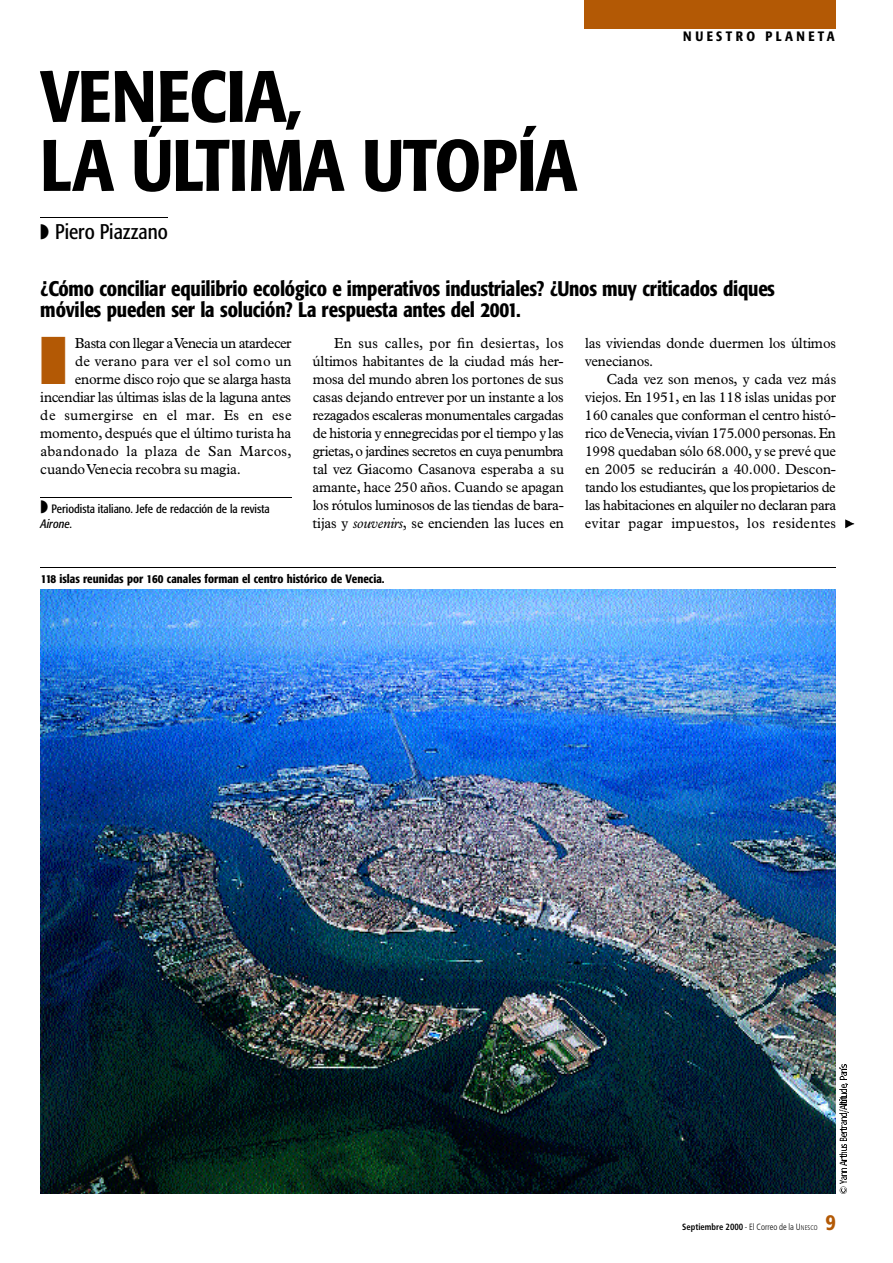
<style>
.page{position:relative;width:893px;height:1263px;background:#fff}
.page>*{position:absolute;margin:0;border:0;box-sizing:border-box;transform-origin:0 0}
.t1{font:500 condensed 72px/69px "Formata";letter-spacing:-.01em;color:#000}
.t2{font:68.1px "Zapf Dingbats";color:#b35905;scale:.5 1}
.t3{font:500 condensed 21px/21px "Formata";letter-spacing:-.01em;color:#000}
.t4{font:condensed 21px "Formata";color:#000}
.t5{font:900 condensed 21px "Frutiger";color:#b35905;scale:.95 1}
.t6{font:14.7px/18px "Plantin";letter-spacing:-.01em;color:#000;text-align:justify;scale:.96 1}
.t7{font:14.7px "Plantin";letter-spacing:-.01em;color:#000}
.t8{font:14.7px "Plantin";letter-spacing:.015em;color:#000}
.t9{font:14.7px "Plantin";letter-spacing:-.035em;color:#000}
.t10{font:14.7px "Plantin";letter-spacing:-.04em;color:#000}
.t11{font:500 condensed 13.5px "Formata";letter-spacing:.25em;color:#000}
.t12{font:500 condensed 12px "Formata";color:#000}
.t13{font:condensed 12px/15px "Formata";color:#000}
.t14{font:700 condensed 9px "Frutiger";color:#000;scale:.95 1}
.s1{font-style:italic}
.s2{font-weight:300}
.s3{font-weight:300;font-size:6.75px}
</style>
<div class="page">
<div style="left:585px;top:0;width:251px;height:28px;background:#b35905"></div>
<hr style="left:40px;top:217px;width:128px;height:1px;background:#000">
<hr style="left:40px;top:498px;width:251px;height:1px;background:#000">
<svg style="left:845px;top:519px;width:9px;height:10px"></svg>
<hr style="left:40px;top:567px;width:796px;height:1px;background:#000">
<svg style="left:839px;top:1065px;width:9px;height:128px"></svg>
<img style="left:40px;top:590px;width:796px;height:604px">
<h1 class="t1" style="left:40px;top:67px;width:538px">V ENECI A ,<br>LA ÚLT IMA UTOP Í A</h1>
<h3 class="t4" style="left:40px;top:223px;width:129px">◗ Piero Piazzano</h3>
<p class="t11" style="left:683px;top:30px;width:153px">NUES T RO PLA NETA</p>
<h3 class="t3" style="left:40px;top:280px;width:736px">¿Cómo conciliar equilibrio ecológico e imperativos industriales? ¿Unos muy criticados diques móviles pueden ser la solución? La respuesta antes del 20 01.</h3>
<h2 class="t2" style="left:40px;top:327px;width:53px">■</h2>
<p class="t10" style="left:75px;top:337px;width:218px">Basta con llegar a Venecia un at a r d e c e r</p>
<p class="t8" style="left:75px;top:355px;width:218px">de verano para ver el sol como un</p>
<p class="t7" style="left:75px;top:373px;width:218px">e n o rme disco rojo que se alarga hasta</p>
<p class="t9" style="left:40px;top:391px;width:252px">incendiar las últimas islas de la laguna antes</p>
<p class="t8" style="left:40px;top:409px;width:253px">de sumergi rse en el mar. Es en ese</p>
<p class="t7" style="left:40px;top:427px;width:252px">m o m e n t o, después que el último turista ha</p>
<p class="t8" style="left:40px;top:445px;width:253px">abandonado la plaza de San Marcos,</p>
<p class="t7" style="left:40px;top:463px;width:202px">cuando Venecia recobra su magi a .</p>
<p class="t13" style="left:41px;top:503px;width:230px">◗ Periodista italiano. Jefe de redacción de la revista<br><span class="s1">Airone</span>.</p>
<p class="t6" style="left:312px;top:335px;width:264px;text-indent:22px">En sus calles, por fin desiert a s , l o s últimos habitantes de la ciudad más her&shy;mosa del mundo abren los portones de sus casas dejando entrever por un instante a los rezagados escaleras monumentales cargadas de historia y ennegrecidas por el tiempo y las gri e t a s ,o jardines secretos en cuya penumbra tal vez Giacomo Casanova esperaba a su a m a n t e , hace 250 años. Cuando se apagan los rótulos luminosos de las tiendas de bara&shy;tijas y <span class="s1">s o u ve n i rs</span>, se encienden las luces en</p>
<p class="t6" style="left:585px;top:335px;width:263px">las viviendas donde duermen los últimos ve n e c i a n o s.</p>
<p class="t6" style="left:585px;top:371px;width:263px;text-indent:22px">Cada vez son menos, y cada vez más v i e j o s. En 1951, en las 118 islas unidas por 160 canales que conforman el centro histó&shy;rico de Ve n e c i a , vivían 175.000 pers o n a s.E n 1998 quedaban sólo 68.000, y se prevé que en 2005 se reducirán a 40.000. D e s c o n&shy;tando los estudiantes, que los propietarios de las habitaciones en alquiler no declaran para evitar pagar impuestos, los residentes</p>
<p class="t12" style="left:41px;top:574px;width:345px">118 islas reunidas por 160 canales forman el centro histórico de Venecia.</p>
<p class="t14" style="left:682px;top:1223px;width:144px">Septiembre 2000 <span class="s2">- El Correo de la U</span><span class="s3">NESCO</span></p>
<h3 class="t5" style="left:825px;top:1214px;width:12px">9</h3>
</div>
